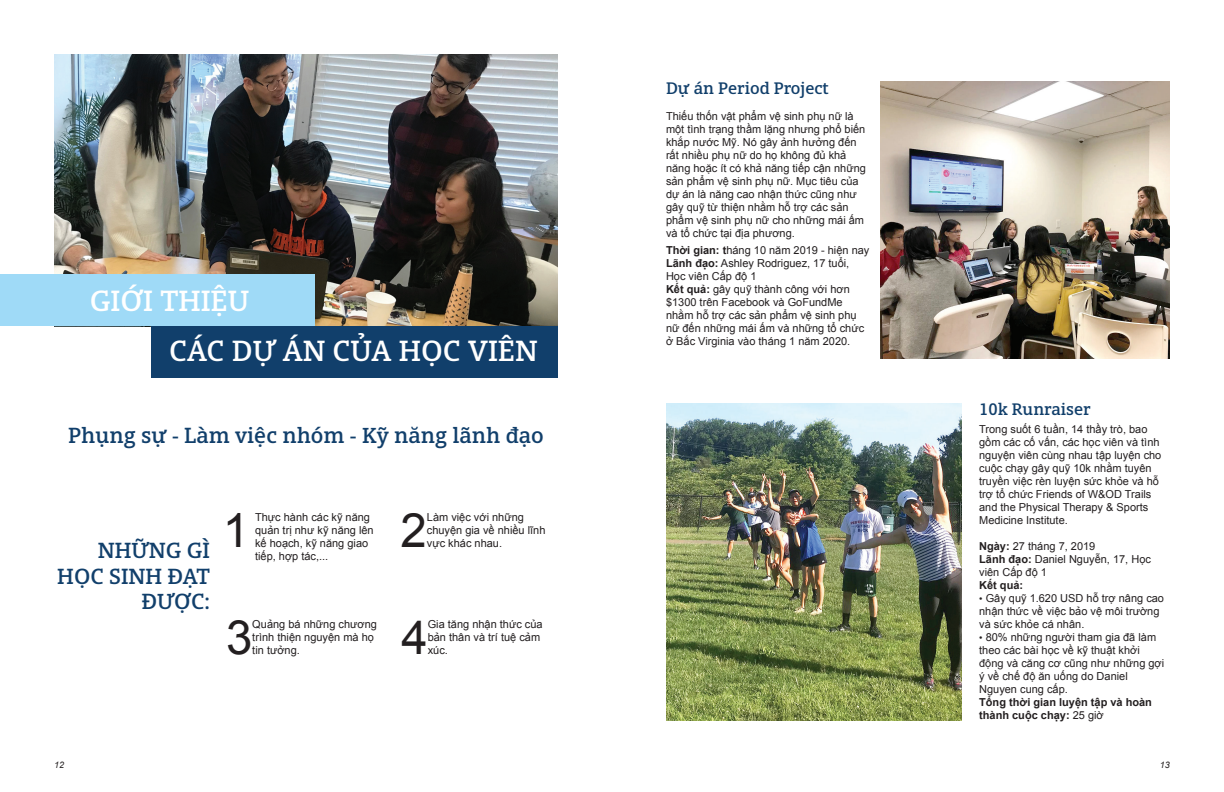
<style>
.page{position:relative;width:1224px;height:792px;background:#fff}
.page>*{position:absolute;margin:0;border:0;box-sizing:border-box;transform-origin:0 0}
.t1{font:47.3px "Arial";color:#231f20}
.t2{font:600 28px/50.5px "Open Serif";color:#fff}
.t3{font:600 21px/25.2px "Open Serif";color:#113f6b;text-align:right}
.t4{font:600 16px "Open Serif";color:#113f6b}
.t5{font:11px/13px "Arial";color:#231f20}
.t6{font:700 11px/13px "Arial";color:#231f20}
.t7{font:italic 9px "Arial";color:#231f20}
.s1{font-weight:700}
.s2{font-family:"Loew Two Zero"}
.s3{font-weight:400}
</style>
<div class="page">
<img style="left:54px;top:54px;width:504px;height:272px">
<img style="left:881px;top:82px;width:289px;height:276px">
<div style="left:0;top:275px;width:315px;height:51px;background:#9fdaf7"></div>
<div style="left:152px;top:326px;width:406px;height:52px;background:#113f6b"></div>
<img style="left:666px;top:403px;width:295px;height:318px">
<h2 class="t2" style="left:169px;top:275px;width:370px;text-indent:-80px">GIỚI THIỆU<br>CÁC DỰ ÁN CỦA HỌC VIÊN</h2>
<h3 class="t3" style="left:68px;top:423px;width:477px">Phụng sự - Làm việc nhóm - Kỹ năng lãnh đạo</h3>
<h3 class="t3" style="left:57px;top:538px;width:154px">NHỮNG GÌ<br>HỌC SINH ĐẠT<br>ĐƯỢC:</h3>
<h1 class="t1" style="left:223px;top:500px;width:28px">1</h1>
<h1 class="t1" style="left:401px;top:500px;width:28px">2</h1>
<p class="t5" style="left:427px;top:511px;width:120px">Làm việc với những chuyện gia về nhiều lĩnh vực khác nhau.</p>
<p class="t5" style="left:255px;top:511px;width:120px">Thực hành các kỹ năng quản trị như kỹ năng lên kế hoạch, kỹ năng giao tiếp, hợp tác,...</p>
<h1 class="t1" style="left:226px;top:606px;width:28px">3</h1>
<p class="t5" style="left:252px;top:618px;width:126px">Quảng bá những chương trình thiện nguyện mà họ tin tưởng.</p>
<h1 class="t1" style="left:401px;top:606px;width:28px">4</h1>
<p class="t5" style="left:428px;top:618px;width:116px">Gia tăng nhận thức của bản thân và trí tuệ cảm xúc.</p>
<h3 class="t4" style="left:666px;top:77px;width:164px">Dự án Period Project</h3>
<p class="t5" style="left:666px;top:109px;width:201px">Thiếu thốn vật phẩm vệ sinh phụ nữ là một tình trạng thầm lặng nhưng phổ biến khắp nước Mỹ. Nó gây ảnh hưởng đến rất nhiều phụ nữ do họ không đủ khả năng hoặc ít có khả năng tiếp cận những sản phẩm vệ sinh phụ nữ. Mục tiêu của dự án là năng cao nhận thức cũng như gây quỹ từ thiện nhằm hỗ trợ các sản phẩm vệ sinh phụ nữ cho những mái ấm và tổ chức tại địa phương.</p>
<p class="t5" style="left:666px;top:244px;width:205px"><span class="s1">Thời gian: t</span>háng 10 năm 2019 - hiện nay<br><span class="s1">Lãnh đạo:</span> Ashley Rodriguez, 17 tuổi,<br>Học viên Cấp độ 1<br><span class="s1">Kết quả:</span> gây quỹ thành công với hơn $1300 trên Facebook và GoFundMe nhằm hỗ trợ các sản phẩm vệ sinh phụ nữ đến những mái ấm và những tổ chức ở Bắc Virginia vào tháng 1 năm 2020.</p>
<h3 class="t4" style="left:979px;top:399px;width:113px">10k Runraiser</h3>
<p class="t5" style="left:979px;top:423px;width:184px">Trong suốt 6 tuần, 14 thầy trò, bao gồm các cố vấn, các học viên và tình nguyện viên cùng nhau tập luyện cho cuộc chạy gây quỹ 10k nhằm tuyên truyền việc rèn luyện sức khỏe và hỗ trợ tổ chức Friends of W&amp;OD Trails and the Physical Therapy &amp; Sports<br>Medicine Institute.</p>
<p class="t5" style="left:979px;top:540px;width:173px"><span class="s1">Ngày:</span> 27 tháng 7, 2019<br><span class="s1">Lãnh đạo:</span> Daniel Nguyễn, 17, Học viên Cấp độ 1</p>
<p class="t6" style="left:979px;top:579px;width:45px">Kết quả:</p>
<p class="t5" style="left:979px;top:592px;width:186px"><span class="s2">•</span> Gây quỹ 1.620 USD hỗ trợ nâng cao nhận thức về việc bảo vệ môi trường và sức khỏe cá nhân.</p>
<p class="t5" style="left:979px;top:631px;width:187px"><span class="s2">•</span> 80% những người tham gia đã làm theo các bài học về kỹ thuật khởi động và căng cơ cũng như những gợi ý về chế độ ăn uống do Daniel<br>Nguyen cung cấp.</p>
<p class="t6" style="left:979px;top:696px;width:174px">Tổng thời gian luyện tập và hoàn thành cuộc chạy: <span class="s3">25 giờ</span></p>
<p class="t7" style="left:54px;top:759px;width:12px">12</p>
<p class="t7" style="left:1160px;top:759px;width:12px">13</p>
</div>
